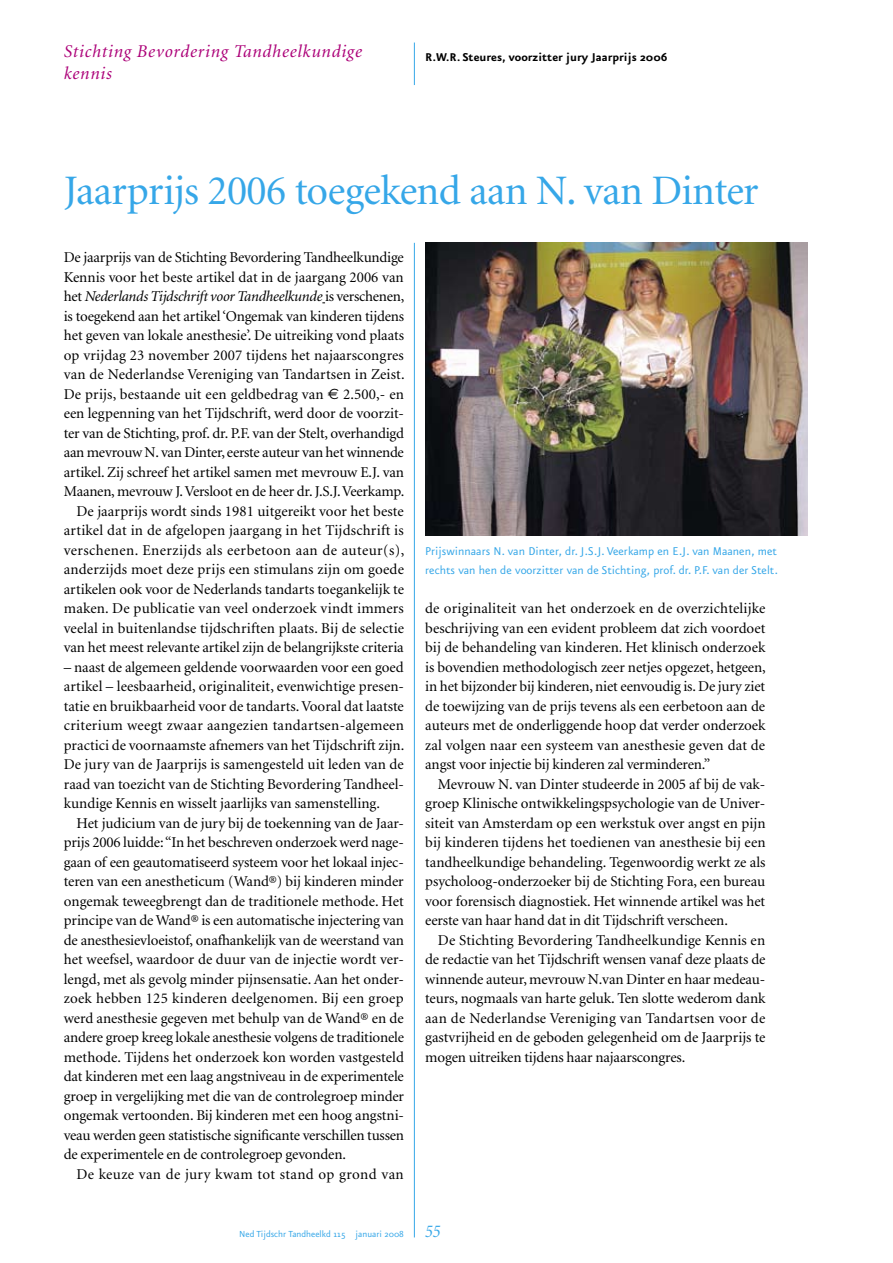
<style>
.page{position:relative;width:893px;height:1263px;background:#fff}
.page>*{position:absolute;margin:0;border:0;box-sizing:border-box;transform-origin:0 0}
.t1{font:42px "Minion";letter-spacing:-.015em;color:#36a7e8}
.t2{font:italic 18px "Minion";letter-spacing:.04em;color:#ac0078}
.t3{font:15px/19.5px "Minion";color:#000;text-align:justify}
.t4{font:15px "Minion";letter-spacing:.025em;color:#000}
.t5{font:13.5px/19.5px "Eureka Sans";color:#36a7e8}
.t6{font:700 13.5px "Eureka Sans";color:#000}
.t7{font:10.5px "Eureka Sans";color:#36a7e8}
.s1{font-style:italic}
.s2{font-family:"Euro Sans"}
.s3{font-family:"Minion";font-style:italic;font-size:18px}
</style>
<div class="page">
<img style="left:425px;top:243px;width:383px;height:292px">
<hr style="left:414px;top:243px;width:1px;height:994px;background:#36a7e8">
<hr style="left:414px;top:43px;width:1px;height:42px;background:#36a7e8">
<p class="t2" style="left:64px;top:42px;width:300px">Stichting Bevordering Tandheelkundige</p>
<p class="t6" style="left:425px;top:50px;width:244px">R.W.R. Steures, voorzitter jury Jaarprijs 2006</p>
<p class="t2" style="left:64px;top:64px;width:50px">kennis</p>
<h1 class="t1" style="left:64px;top:170px;width:696px">Jaarprijs 2006 toegekend aan N. van Dinter</h1>
<p class="t3" style="left:64px;top:248px;width:342px;text-align:right">De jaarprijs van de Stichting Bevordering Tandheelkundige Kennis voor het beste artikel dat in de jaargang 2006 van het <span class="s1">Nederlands Tijdschrift voor Tandheelkunde</span> is verschenen, is toegekend aan het artikel ‘Ongemak van kinderen tijdens het geven van lokale anesthesie’. De uitreiking vond plaats op vrijdag 23 november 2007 tijdens het najaarscongres van de Nederlandse Vereniging van Tandartsen in Zeist.<br>De prijs, bestaande uit een geldbedrag van <span class="s2">€</span> 2.500,- en een legpenning van het Tijdschrift, werd door de voorzit&shy;ter van de Stichting, prof. dr. P.F. van der Stelt, overhandigd aan mevrouw N. van Dinter, eerste auteur van het winnende artikel. Zij schreef het artikel samen met mevrouw E.J. van Maanen, mevrouw J. Versloot en de heer dr. J.S.J. Veerkamp.<br>De jaarprijs wordt sinds 1981 uitgereikt voor het beste artikel dat in de afgelopen jaargang in het Tijdschrift is verschenen. Enerzijds als eerbetoon aan de auteur(s), anderzijds moet deze prijs een stimulans zijn om goede artikelen ook voor de Nederlands tandarts toegankelijk te maken. De publicatie van veel onderzoek vindt immers veelal in buitenlandse tijdschriften plaats. Bij de selectie van het meest relevante artikel zijn de belangrijkste criteria</p>
<p class="t3" style="left:64px;top:658px;width:342px">– naast de algemeen geldende voorwaarden voor een goed artikel – leesbaarheid, originaliteit, evenwichtige presen&shy;tatie en bruikbaarheid voor de tandarts. Vooral dat laatste criterium weegt zwaar aangezien tandartsen-algemeen practici de voornaamste afnemers van het Tijdschrift zijn.<br>De jury van de Jaarprijs is samengesteld uit leden van de raad van toezicht van de Stichting Bevordering Tandheel&shy;kundige Kennis en wisselt jaarlijks van samenstelling.</p>
<p class="t3" style="left:64px;top:814px;width:342px;text-indent:13px">Het judicium van de jury bij de toekenning van de Jaar&shy;prijs 2006 luidde: “In het beschreven onderzoek werd nage&shy;gaan of een geautomatiseerd systeem voor het lokaal injec&shy;teren van een anestheticum (Wand®) bij kinderen minder ongemak teweegbrengt dan de traditionele methode. Het principe van de Wand® is een automatische injectering van de anesthesievloeistof, onafhankelijk van de weerstand van het weefsel, waardoor de duur van de injectie wordt ver&shy;lengd, met als gevolg minder pijnsensatie. Aan het onder&shy;zoek hebben 125 kinderen deelgenomen. Bij een groep werd anesthesie gegeven met behulp van de Wand® en de andere groep kreeg lokale anesthesie volgens de traditionele methode. Tijdens het onderzoek kon worden vastgesteld dat kinderen met een laag angstniveau in de experimentele groep in vergelijking met die van de controlegroep minder ongemak vertoonden. Bij kinderen met een hoog angstni&shy;veau werden geen statistische significante verschillen tussen de experimentele en de controlegroep gevonden.</p>
<p class="t4" style="left:77px;top:1167px;width:329px">De keuze van de jury kwam tot stand op grond van</p>
<p class="t5" style="left:425px;top:542px;width:354px">Prijswinnaars N. van Dinter, dr. J.S.J. Veerkamp en E.J. van Maanen, met rechts van hen de voorzitter van de Stichting, prof. dr. P.F. van der Stelt.</p>
<p class="t3" style="left:425px;top:599px;width:342px">de originaliteit van het onderzoek en de overzichtelijke beschrijving van een evident probleem dat zich voordoet bij de behandeling van kinderen. Het klinisch onderzoek is bovendien methodologisch zeer netjes opgezet, hetgeen, in het bijzonder bij kinderen, niet eenvoudig is. De jury ziet de toewijzing van de prijs tevens als een eerbetoon aan de auteurs met de onderliggende hoop dat verder onderzoek zal volgen naar een systeem van anesthesie geven dat de angst voor injectie bij kinderen zal verminderen.”</p>
<p class="t3" style="left:425px;top:775px;width:342px;text-indent:13px">Mevrouw N. van Dinter studeerde in 2005 af bij de vak&shy;groep Klinische ontwikkelingspsychologie van de Univer&shy;siteit van Amsterdam op een werkstuk over angst en pijn bij kinderen tijdens het toedienen van anesthesie bij een tandheelkundige behandeling. Tegenwoordig werkt ze als psycholoog-onderzoeker bij de Stichting Fora, een bureau voor forensisch diagnostiek. Het winnende artikel was het eerste van haar hand dat in dit Tijdschrift verscheen.</p>
<p class="t3" style="left:425px;top:931px;width:342px;text-indent:13px">De Stichting Bevordering Tandheelkundige Kennis en de redactie van het Tijdschrift wensen vanaf deze plaats de winnende auteur, mevrouw N.van Dinter en haar medeau&shy;teurs, nogmaals van harte geluk. Ten slotte wederom dank aan de Nederlandse Vereniging van Tandartsen voor de gastvrijheid en de geboden gelegenheid om de Jaarprijs te mogen uitreiken tijdens haar najaarscongres.</p>
<p class="t7" style="left:239px;top:1229px;width:203px">Ned Tijdschr Tandheelkd 115 januari 2008 <span class="s3">55</span></p>
</div>
